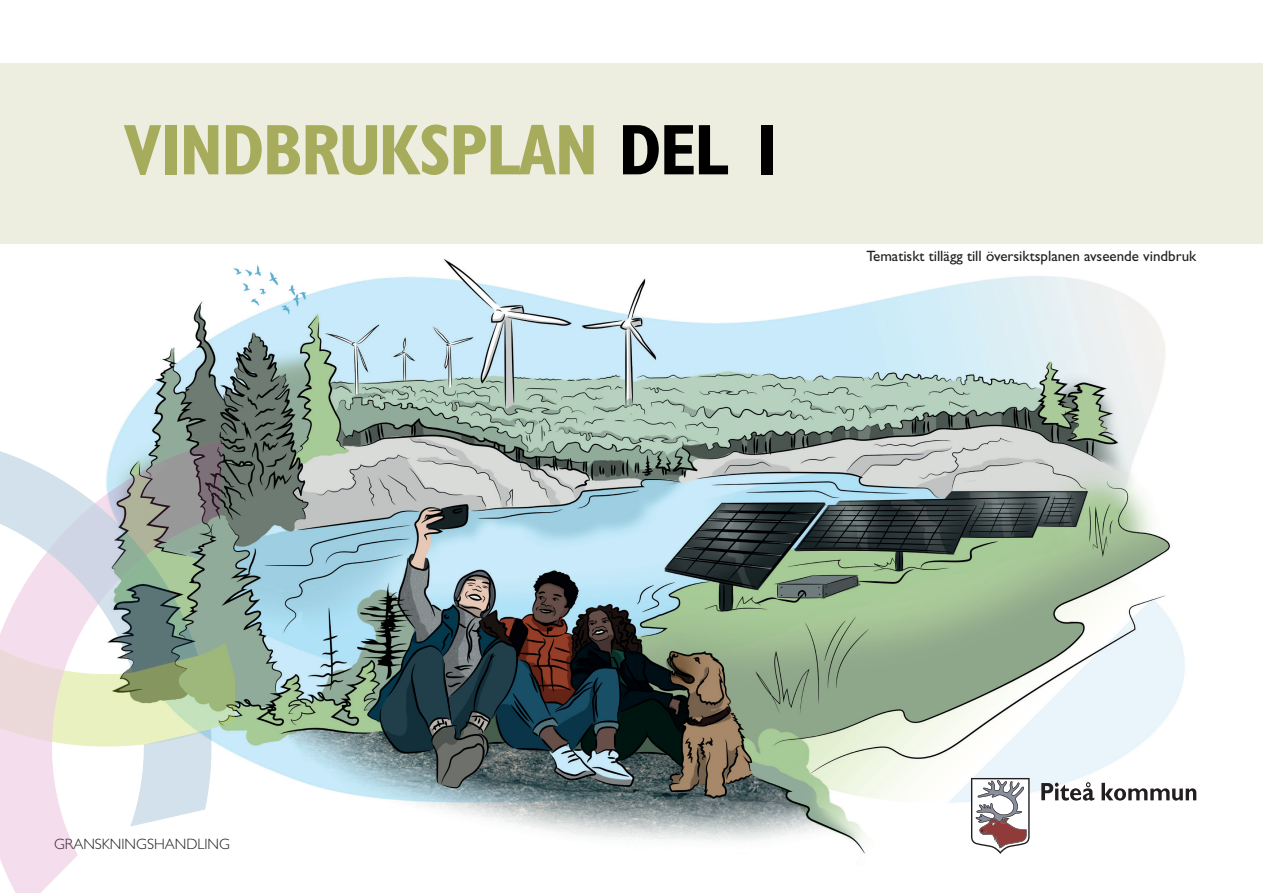
<style>
.page{position:relative;width:1263px;height:893px;background:#fff}
.page>*{position:absolute;margin:0;border:0;box-sizing:border-box;transform-origin:0 0}
.t1{font:700 condensed 72px "Gill Sans Std";letter-spacing:-.03em;color:#a7ac5c}
.t2{font:15px "Gill Sans Std";color:#231f20}
.t3{font:300 15px "Gill Sans Std";color:#231f20}
.s1{color:#000001}
</style>
<div class="page">
<div style="left:0;top:64px;width:1263px;height:180px;background:#edeedf"></div>
<img style="left:170px;top:258px;width:1027px;height:596px">
<svg style="left:1041px;top:782px;width:53px;height:19px"></svg>
<svg style="left:1101px;top:783px;width:95px;height:18px"></svg>
<svg style="left:971px;top:778px;width:59px;height:76px"></svg>
<img style="left:0;top:351px;width:235px;height:542px">
<h1 class="t1" style="left:123px;top:107px;width:664px">VINDBRUKSPLAN <span class="s1">DEL 1</span></h1>
<p class="t2" style="left:866px;top:247px;width:331px">Tematiskt tillägg till översiktsplanen avseende vindbruk</p>
<p class="t3" style="left:54px;top:836px;width:177px">GRANSKNINGSHANDLING</p>
</div>
